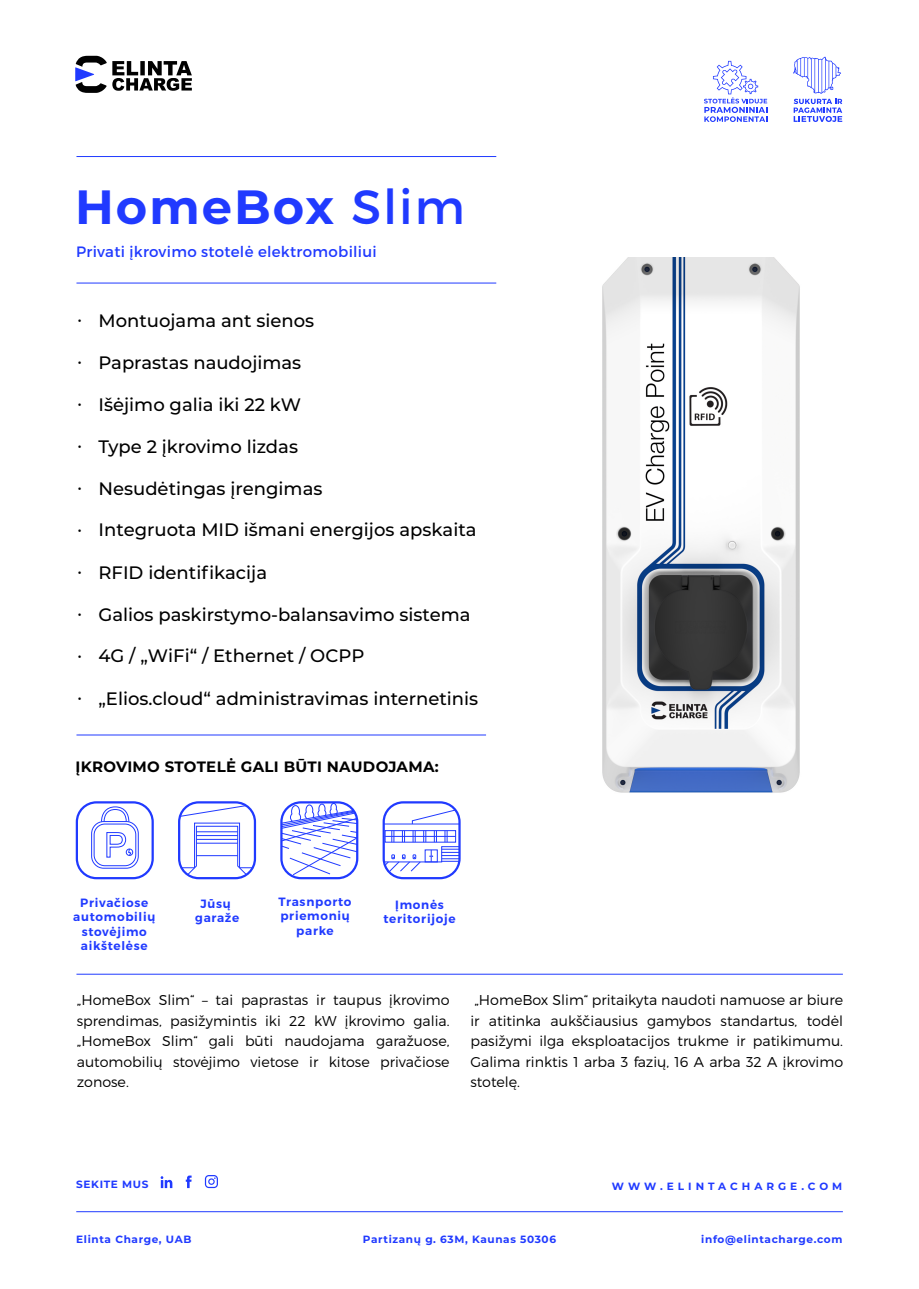
<style>
.page{position:relative;width:919px;height:1289px;background:#fff}
.page>*{position:absolute;margin:0;border:0;box-sizing:border-box;transform-origin:0 0}
.t1{font:700 48px "Montserrat";letter-spacing:.04em;color:#203aff}
.t2{font:500 18px "Montserrat";color:#000}
.t3{font:15px "Montserrat";letter-spacing:.02em;color:#203aff}
.t4{font:700 15px "Montserrat";letter-spacing:.02em;color:#000}
.t5{font:300 14.25px/20.4px "Montserrat";color:#000;text-align:justify}
.t6{font:600 12px/14.4px "Montserrat";letter-spacing:.06em;color:#203aff;text-align:center}
.t7{font:700 10.5px "Montserrat";letter-spacing:.06em;color:#203aff}
.t8{font:700 10.5px "Montserrat";letter-spacing:.38em;color:#203aff}
.s1{font-weight:400}
</style>
<div class="page">
<img style="left:480px;top:258px;width:363px;height:717px">
<hr style="left:76px;top:973px;width:766px;height:1px;background:#203aff">
<svg style="left:75px;top:56px;width:117px;height:37px"></svg>
<hr style="left:76px;top:283px;width:420px;height:1px;background:#203aff">
<hr style="left:76px;top:156px;width:420px;height:1px;background:#203aff">
<hr style="left:76px;top:734px;width:410px;height:1px;background:#203aff">
<svg style="left:181px;top:804px;width:66px;height:13px"></svg>
<div style="left:178px;top:801px;width:78px;height:78px;border:2px solid #203aff;border-radius:20px"></div>
<svg style="left:181px;top:825px;width:71px;height:50px"></svg>
<hr style="left:196px;top:831px;width:42px;height:1px;background:#203aff">
<hr style="left:196px;top:835px;width:42px;height:1px;background:#203aff">
<hr style="left:196px;top:839px;width:42px;height:1px;background:#203aff">
<hr style="left:196px;top:842px;width:42px;height:1px;background:#203aff">
<div style="left:194px;top:822px;width:46px;height:46px;border:1px solid #203aff"></div>
<hr style="left:196px;top:855px;width:42px;height:1px;background:#203aff">
<hr style="left:384px;top:823px;width:75px;height:1px;background:#203aff">
<svg style="left:412px;top:809px;width:44px;height:15px"></svg>
<div style="left:382px;top:801px;width:78px;height:78px;border:2px solid #203aff;border-radius:20px"></div>
<svg style="left:383px;top:830px;width:77px;height:41px"></svg>
<div style="left:76px;top:801px;width:78px;height:78px;border:2px solid #203aff;border-radius:20px"></div>
<div style="left:94px;top:823px;width:42px;height:43px;border:1px solid #203aff;border-radius:11px"></div>
<div style="left:91px;top:821px;width:48px;height:47px;border:1px solid #203aff;border-radius:12px"></div>
<svg style="left:101px;top:806px;width:29px;height:16px"></svg>
<div style="left:126px;top:848px;width:7px;height:7px;border:1px solid #203aff;border-radius:50%"></div>
<svg style="left:106px;top:832px;width:25px;height:25px"></svg>
<svg style="left:283px;top:804px;width:75px;height:71px"></svg>
<div style="left:280px;top:801px;width:78px;height:78px;border:2px solid #203aff;border-radius:20px"></div>
<hr style="left:76px;top:1211px;width:766px;height:1px;background:#203aff">
<svg style="left:186px;top:1175px;width:5px;height:12px"></svg>
<svg style="left:205px;top:1175px;width:13px;height:12px"></svg>
<svg style="left:161px;top:1176px;width:11px;height:11px"></svg>
<svg style="left:793px;top:57px;width:49px;height:65px"></svg>
<svg style="left:704px;top:61px;width:63px;height:61px"></svg>
<h1 class="t1" style="left:75px;top:172px;width:391px">HomeBox <span class="s1">Slim</span></h1>
<p class="t3" style="left:76px;top:242px;width:302px">Privati įkrovimo stotelė elektromobiliui</p>
<p class="t2" style="left:77px;top:308px;width:7px">∙</p>
<p class="t2" style="left:77px;top:350px;width:7px">∙</p>
<p class="t2" style="left:77px;top:392px;width:7px">∙</p>
<p class="t2" style="left:77px;top:434px;width:7px">∙</p>
<p class="t2" style="left:77px;top:476px;width:7px">∙</p>
<p class="t2" style="left:77px;top:518px;width:7px">∙</p>
<p class="t2" style="left:77px;top:560px;width:7px">∙</p>
<p class="t2" style="left:77px;top:602px;width:7px">∙</p>
<p class="t2" style="left:77px;top:644px;width:7px">∙</p>
<p class="t2" style="left:77px;top:686px;width:7px">∙</p>
<p class="t2" style="left:98px;top:308px;width:217px">Montuojama ant sienos</p>
<p class="t2" style="left:98px;top:350px;width:204px">Paprastas naudojimas</p>
<p class="t2" style="left:98px;top:392px;width:204px">Išėjimo galia iki 22 kW</p>
<p class="t2" style="left:98px;top:434px;width:201px">Type 2 įkrovimo lizdas</p>
<p class="t2" style="left:98px;top:476px;width:225px">Nesudėtingas įrengimas</p>
<p class="t2" style="left:98px;top:517px;width:379px">Integruota MID išmani energijos apskaita</p>
<p class="t2" style="left:98px;top:560px;width:170px">RFID identifikacija</p>
<p class="t2" style="left:98px;top:602px;width:373px">Galios paskirstymo-balansavimo sistema</p>
<p class="t2" style="left:98px;top:643px;width:267px">4G / „WiFi“ / Ethernet / OCPP</p>
<p class="t2" style="left:98px;top:686px;width:381px">„Elios.cloud“ administravimas internetinis</p>
<p class="t4" style="left:75px;top:756px;width:365px">ĮKROVIMO STOTELĖ GALI BŪTI NAUDOJAMA:</p>
<p class="t6" style="left:73px;top:895px;width:84px">Privačiose automobilių stovėjimo aikštelėse</p>
<p class="t6" style="left:195px;top:896px;width:46px">Jūsų garaže</p>
<p class="t6" style="left:278px;top:894px;width:74px">Trasnporto priemonių parke</p>
<p class="t6" style="left:383px;top:897px;width:74px">Įmonės teritorijoje</p>
<p class="t5" style="left:77px;top:989px;width:374px">„HomeBox Slim“ – tai paprastas ir taupus įkrovimo sprendimas, pasižymintis iki 22 kW įkrovimo galia. „HomeBox Slim“ gali būti naudojama garažuose, automobilių stovėjimo vietose ir kitose privačiose zonose.</p>
<p class="t5" style="left:470px;top:989px;width:374px">„HomeBox Slim“ pritaikyta naudoti namuose ar biure ir atitinka aukščiausius gamybos standartus, todėl pasižymi ilga eksploatacijos trukme ir patikimumu.<br>Galima rinktis 1 arba 3 fazių, 16 A arba 32 A įkrovimo stotelę.</p>
<p class="t7" style="left:76px;top:1177px;width:74px">SEKITE MUS</p>
<p class="t8" style="left:612px;top:1178px;width:232px">WWW.ELINTACHARGE.COM</p>
<p class="t7" style="left:76px;top:1231px;width:117px">Elinta Charge, UAB</p>
<p class="t7" style="left:363px;top:1231px;width:194px">Partizanų g. 63M, Kaunas 50306</p>
<p class="t7" style="left:701px;top:1231px;width:143px">info@elintacharge.com</p>
</div>
